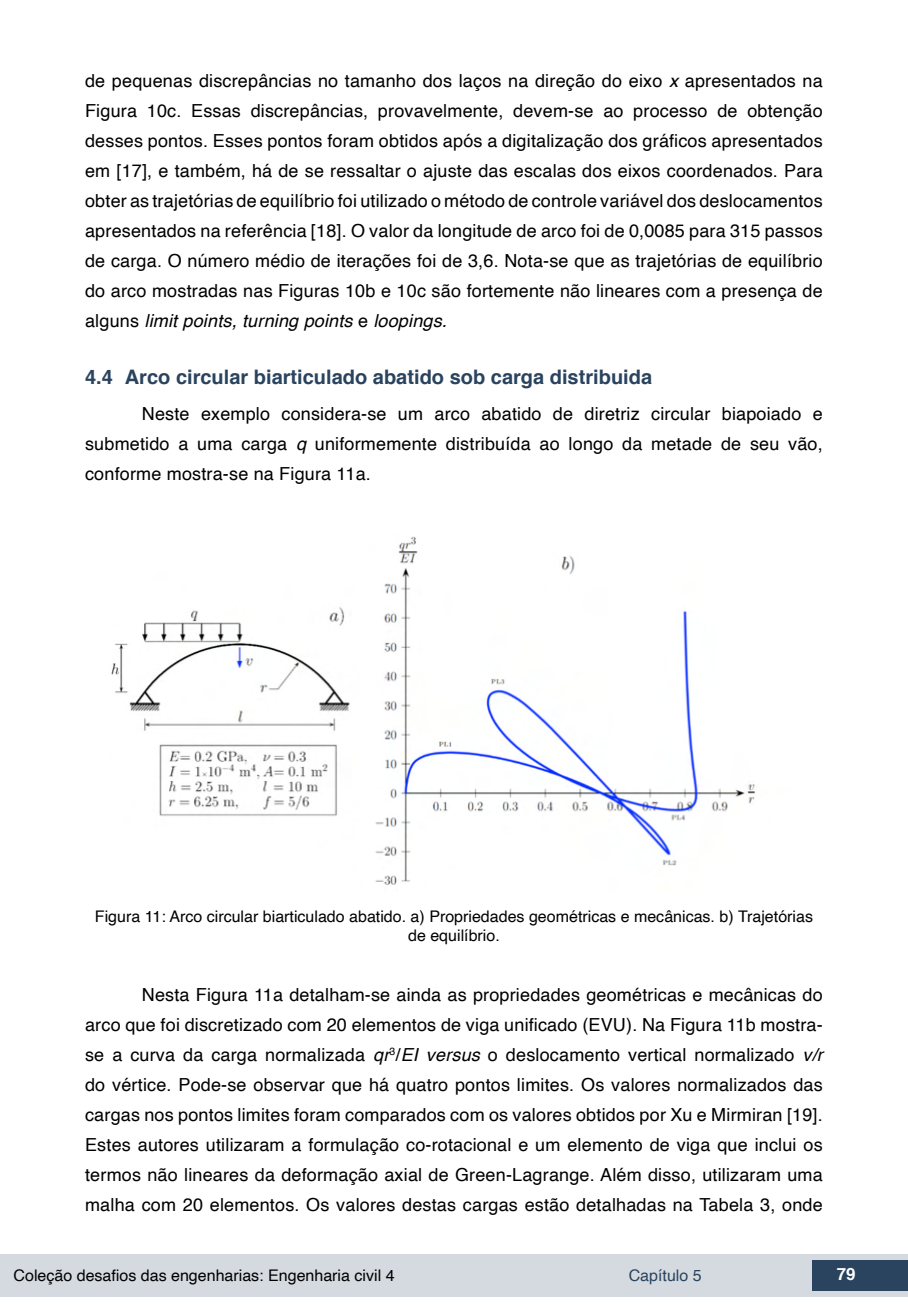
<style>
.page{position:relative;width:908px;height:1304px;background:#fff}
.page>*{position:absolute;margin:0;border:0;box-sizing:border-box;transform-origin:0 0}
.t1{font:700 20px "Helvetica";color:#2a435e}
.t2{font:18px/30px "Helvetica";letter-spacing:.01em;color:#000;text-align:justify}
.t3{font:700 16.8px "Helvetica";color:#fff}
.t4{font:16px/19.2px "Helvetica";color:#000;text-align:center}
.t5{font:16px "Helvetica";color:#2a435e}
.s1{font-style:italic}
</style>
<div class="page">
<div style="left:0;top:1254px;width:906px;height:43px;background:#d4dadf"></div>
<div style="left:812px;top:1261px;width:95px;height:30px;background:#2a435e"></div>
<img style="left:111px;top:536px;width:644px;height:349px">
<p class="t2" style="left:85px;top:66px;width:738px">de pequenas discrepâncias no tamanho dos laços na direção do eixo <span class="s1">x</span> apresentados na Figura 10c. Essas discrepâncias, provavelmente, devem-se ao processo de obtenção desses pontos. Esses pontos foram obtidos após a digitalização dos gráficos apresentados em [17], e também, há de se ressaltar o ajuste das escalas dos eixos coordenados. Para obter as trajetórias de equilíbrio foi utilizado o método de controle variável dos deslocamentos apresentados na referência [18]. O valor da longitude de arco foi de 0,0085 para 315 passos de carga. O número médio de iterações foi de 3,6. Nota-se que as trajetórias de equilíbrio do arco mostradas nas Figuras 10b e 10c são fortemente não lineares com a presença de alguns <span class="s1">limit points, turning points</span> e <span class="s1">loopings.</span></p>
<p class="t1" style="left:85px;top:361px;width:568px">4.4 Arco circular biarticulado abatido sob carga distribuida</p>
<p class="t2" style="left:85px;top:399px;width:738px;text-indent:57px">Neste exemplo considera-se um arco abatido de diretriz circular biapoiado e submetido a uma carga <span class="s1">q</span> uniformemente distribuída ao longo da metade de seu vão, conforme mostra-se na Figura 11a.</p>
<p class="t4" style="left:95px;top:907px;width:719px">Figura 11: Arco circular biarticulado abatido. a) Propriedades geométricas e mecânicas. b) Trajetórias de equilíbrio.</p>
<p class="t2" style="left:85px;top:980px;width:739px;text-indent:57px">Nesta Figura 11a detalham-se ainda as propriedades geométricas e mecânicas do arco que foi discretizado com 20 elementos de viga unificado (EVU). Na Figura 11b mostra&shy;se a curva da carga normalizada <span class="s1">qr</span><sup>3</sup>/<span class="s1">EI versus</span> o deslocamento vertical normalizado <span class="s1">v/r </span>do vértice. Pode-se observar que há quatro pontos limites. Os valores normalizados das cargas nos pontos limites foram comparados com os valores obtidos por Xu e Mirmiran [19].<br>Estes autores utilizaram a formulação co-rotacional e um elemento de viga que inclui os termos não lineares da deformação axial de Green-Lagrange. Além disso, utilizaram uma malha com 20 elementos. Os valores destas cargas estão detalhadas na Tabela 3, onde</p>
<p class="t4" style="left:14px;top:1266px;width:382px">Coleção desafios das engenharias: Engenharia civil 4</p>
<p class="t5" style="left:628px;top:1263px;width:74px">Capítulo 5</p>
<p class="t3" style="left:836px;top:1261px;width:20px">79</p>
</div>
